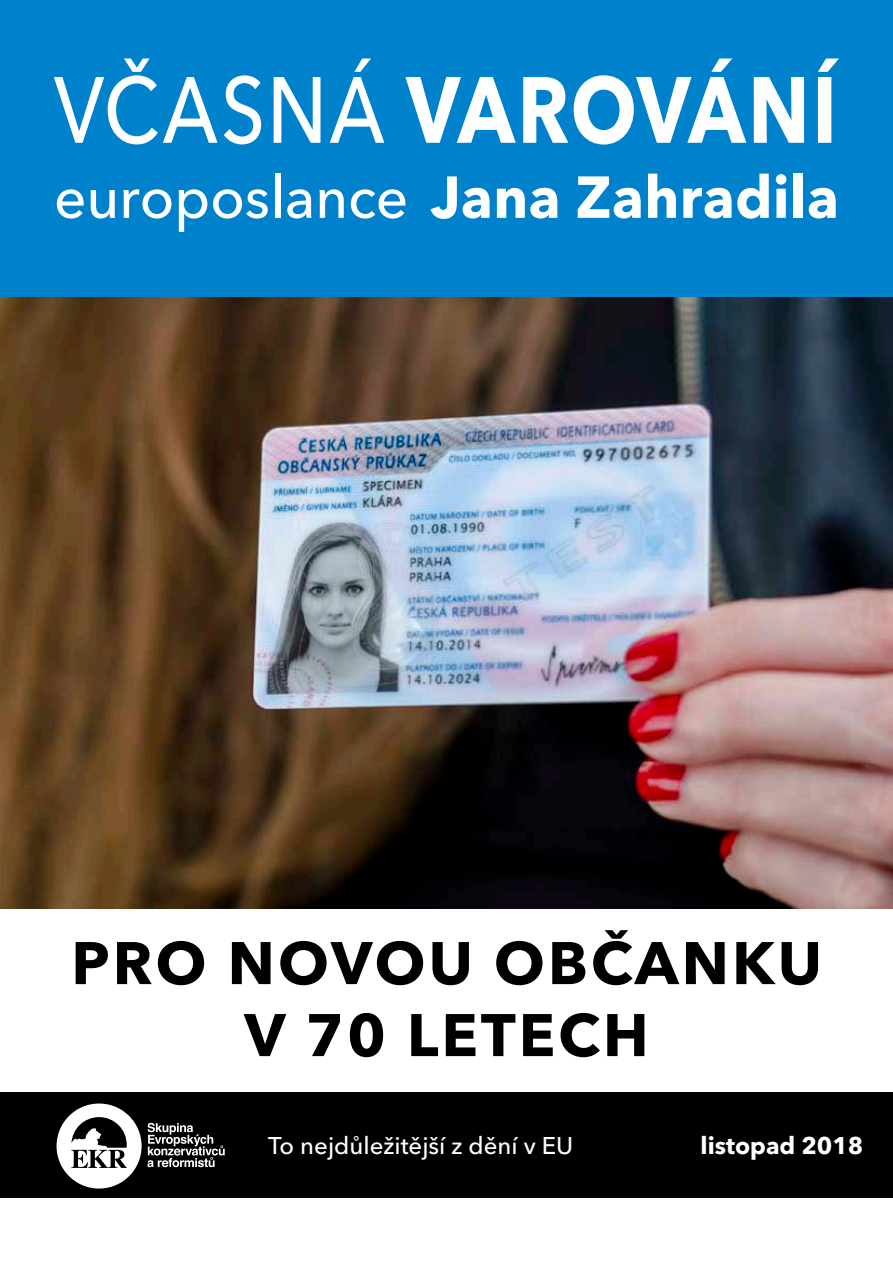
<style>
.page{position:relative;width:893px;height:1263px;background:#fff}
.page>*{position:absolute;margin:0;border:0;box-sizing:border-box;transform-origin:0 0}
.t1{font:700 92.85px "Avenir Next LT Pro";letter-spacing:.015em;color:#fff;scale:.84 1}
.t2{font:700 59.4px/72px "Avenir Next LT Pro";letter-spacing:.05em;color:#000;text-align:center}
.t3{font:700 58.5px "Avenir Next LT Pro";letter-spacing:.005em;color:#fff}
.t4{font:500 24px "Avenir Next LT Pro";color:#fff}
.t5{font:700 24px "Avenir Next LT Pro";color:#fff}
.s1{font-weight:500}
</style>
<div class="page">
<div style="left:0;top:1092px;width:893px;height:105px;background:#000"></div>
<div style="left:0;top:0;width:893px;height:297px;background:#0081cc"></div>
<div style="left:57px;top:1103px;width:85px;height:85px;background:#fff;border-radius:50%"></div>
<svg style="left:71px;top:1117px;width:56px;height:51px"></svg>
<svg style="left:147px;top:1123px;width:78px;height:44px"></svg>
<img style="left:0;top:297px;width:893px;height:611px">
<h1 class="t1" style="left:54px;top:53px;width:934px"><span class="s1">VČASNÁ</span> VAROVÁNÍ</h1>
<p class="t3" style="left:54px;top:161px;width:786px"><span class="s1">europoslance</span> Jana Zahradila</p>
<p class="t2" style="left:71px;top:927px;width:752px">PRO NOVOU OBČANKU<br>V 70 LETECH</p>
<p class="t4" style="left:268px;top:1131px;width:307px">To nejdůležitější z dění v EU</p>
<p class="t5" style="left:701px;top:1130px;width:164px">listopad 2018</p>
</div>
